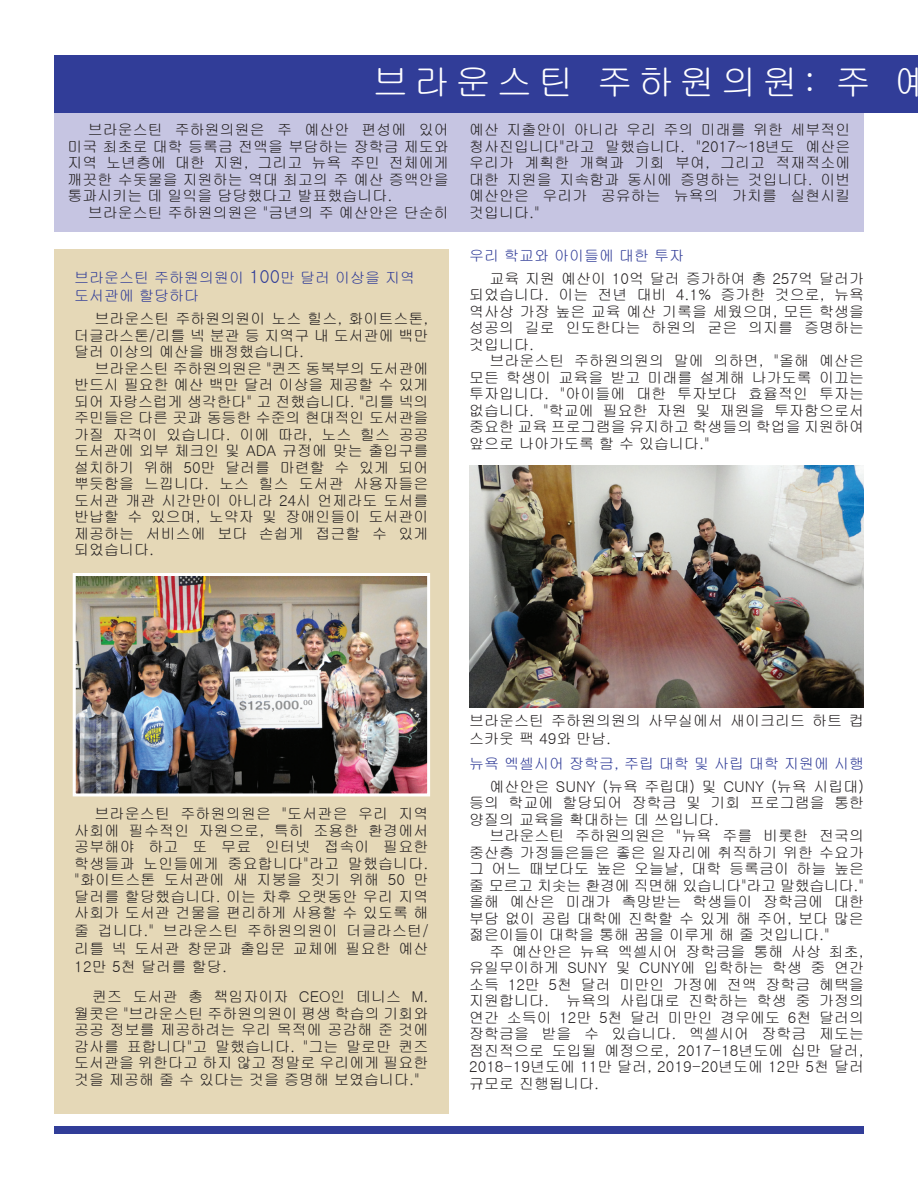
<style>
.page{position:relative;width:918px;height:1188px;background:#fff}
.page>*{position:absolute;margin:0;border:0;box-sizing:border-box;transform-origin:0 0}
.A_title{font:36px "Gulim";letter-spacing:.15em;color:#fff}
.Body_Text{font:15px/16.5px "Gulim";color:#231f20;text-align:justify}
.Body_Text-2{font:15px/18px "Gulim";color:#313d98}
.s1{font-size:18px}
</style>
<div class="page">
<div style="left:54px;top:1126px;width:810px;height:8px;background:#313d98"></div>
<div style="left:54px;top:111px;width:810px;height:121px;background:#c6c5e2"></div>
<div style="left:54px;top:250px;width:395px;height:864px;background:#e5d8b7"></div>
<img style="left:77px;top:577px;width:349px;height:215px">
<div style="left:73px;top:573px;width:357px;height:223px;border:3px solid #fff"></div>
<img style="left:469px;top:465px;width:395px;height:243px">
<div style="left:54px;top:55px;width:864px;height:57px;background:#313d98"></div>
<p class="A_title" style="left:372px;top:64px;width:559px">브라운스틴 주하원의원: 주 예</p>
<p class="Body_Text" style="left:68px;top:122px;width:383px;text-indent:20px">브라운스틴 주하원의원은 주 예산안 편성에 있어 미국 최초로 대학 등록금 전액을 부담하는 장학금 제도와 지역 노년층에 대한 지원, 그리고 뉴욕 주민 전체에게 깨끗한 수돗물을 지원하는 역대 최고의 주 예산 증액안을 통과시키는 데 일익을 담당했다고 발표했습니다.</p>
<p class="Body_Text" style="left:88px;top:204px;width:363px">브라운스틴 주하원의원은 "금년의 주 예산안은 단순히</p>
<p class="Body_Text-2" style="left:74px;top:269px;width:342px">브라운스틴 주하원의원이 <span class="s1">100</span>만 달러 이상을 지역 도서관에 할당하다</p>
<p class="Body_Text" style="left:74px;top:311px;width:356px;text-indent:20px">브라운스틴 주하원의원이 노스 힐스, 화이트스톤, 더글라스톤/리틀 넥 분관 등 지역구 내 도서관에 백만 달러 이상의 예산을 배정했습니다.</p>
<p class="Body_Text" style="left:74px;top:360px;width:356px;text-indent:20px">브라운스틴 주하원의원은 "퀸즈 동북부의 도서관에 반드시 필요한 예산 백만 달러 이상을 제공할 수 있게 되어 자랑스럽게 생각한다" 고 전했습니다. "리틀 넥의 주민들은 다른 곳과 동등한 수준의 현대적인 도서관을 가질 자격이 있습니다. 이에 따라, 노스 힐스 공공 도서관에 외부 체크인 및 ADA 규정에 맞는 출입구를 설치하기 위해 50만 달러를 마련할 수 있게 되어 뿌듯함을 느낍니다. 노스 힐스 도서관 사용자들은 도서관 개관 시간만이 아니라 24시 언제라도 도서를 반납할 수 있으며, 노약자 및 장애인들이 도서관이 제공하는 서비스에 보다 손쉽게 접근할 수 있게 되었습니다.</p>
<p class="Body_Text" style="left:469px;top:122px;width:383px">예산 지출안이 아니라 우리 주의 미래를 위한 세부적인 청사진입니다"라고 말했습니다. "2017~18년도 예산은 우리가 계획한 개혁과 기회 부여, 그리고 적재적소에 대한 지원을 지속함과 동시에 증명하는 것입니다. 이번 예산안은 우리가 공유하는 뉴욕의 가치를 실현시킬 것입니다."</p>
<p class="Body_Text-2" style="left:469px;top:246px;width:216px">우리 학교와 아이들에 대한 투자</p>
<p class="Body_Text" style="left:469px;top:270px;width:396px;text-indent:20px">교육 지원 예산이 10억 달러 증가하여 총 257억 달러가 되었습니다. 이는 전년 대비 4.1% 증가한 것으로, 뉴욕 역사상 가장 높은 교육 예산 기록을 세웠으며, 모든 학생을 성공의 길로 인도한다는 하원의 굳은 의지를 증명하는 것입니다.</p>
<p class="Body_Text" style="left:469px;top:353px;width:396px;text-indent:20px">브라운스틴 주하원의원의 말에 의하면, "올해 예산은 모든 학생이 교육을 받고 미래를 설계해 나가도록 이끄는 투자입니다. "아이들에 대한 투자보다 효율적인 투자는 없습니다. "학교에 필요한 자원 및 재원을 투자함으로서 중요한 교육 프로그램을 유지하고 학생들의 학업을 지원하여 앞으로 나아가도록 할 수 있습니다."</p>
<p class="Body_Text" style="left:74px;top:806px;width:356px;text-indent:20px">브라운스틴 주하원의원은 "도서관은 우리 지역 사회에 필수적인 자원으로, 특히 조용한 환경에서 공부해야 하고 또 무료 인터넷 접속이 필요한 학생들과 노인들에게 중요합니다"라고 말했습니다. "화이트스톤 도서관에 새 지붕을 짓기 위해 50 만 달러를 할당했습니다. 이는 차후 오랫동안 우리 지역 사회가 도서관 건물을 편리하게 사용할 수 있도록 해</p>
<p class="Body_Text" style="left:74px;top:922px;width:356px;line-height:18px">줄 겁니다." 브라운스틴 주하원의원이 더글라스턴/ 리틀 넥 도서관 창문과 출입문 교체에 필요한 예산 12만 5천 달러를 할당.</p>
<p class="Body_Text" style="left:74px;top:989px;width:356px;text-indent:18px">퀸즈 도서관 총 책임자이자 CEO인 데니스 M. 월콧은 "브라운스틴 주하원의원이 평생 학습의 기회와 공공 정보를 제공하려는 우리 목적에 공감해 준 것에 감사를 표합니다"고 말했습니다. "그는 말로만 퀸즈 도서관을 위한다고 하지 않고 정말로 우리에게 필요한 것을 제공해 줄 수 있다는 것을 증명해 보였습니다."</p>
<p class="Body_Text" style="left:469px;top:711px;width:396px;line-height:18px">브라운스틴 주하원의원의 사무실에서 새이크리드 하트 컵 스카웃 팩 49와 만남.</p>
<p class="Body_Text-2" style="left:469px;top:754px;width:396px">뉴욕 엑셀시어 장학금, 주립 대학 및 사립 대학 지원에 시행</p>
<p class="Body_Text" style="left:469px;top:778px;width:396px;text-indent:20px">예산안은 SUNY (뉴욕 주립대) 및 CUNY (뉴욕 시립대) 등의 학교에 할당되어 장학금 및 기회 프로그램을 통한 양질의 교육을 확대하는 데 쓰입니다.</p>
<p class="Body_Text" style="left:469px;top:828px;width:396px;text-indent:20px">브라운스틴 주하원의원은 "뉴욕 주를 비롯한 전국의 중산층 가정들은들은 좋은 일자리에 취직하기 위한 수요가 그 어느 때보다도 높은 오늘날, 대학 등록금이 하늘 높은 줄 모르고 치솟는 환경에 직면해 있습니다"라고 말했습니다." 올해 예산은 미래가 촉망받는 학생들이 장학금에 대한 부담 없이 공립 대학에 진학할 수 있게 해 주어, 보다 많은 젊은이들이 대학을 통해 꿈을 이루게 해 줄 것입니다."</p>
<p class="Body_Text" style="left:469px;top:943px;width:396px;text-indent:20px">주 예산안은 뉴욕 엑셀시어 장학금을 통해 사상 최초, 유일무이하게 SUNY 및 CUNY에 입학하는 학생 중 연간 소득 12만 5천 달러 미만인 가정에 전액 장학금 혜택을 지원합니다. 뉴욕의 사립대로 진학하는 학생 중 가정의 연간 소득이 12만 5천 달러 미만인 경우에도 6천 달러의 장학금을 받을 수 있습니다. 엑셀시어 장학금 제도는 점진적으로 도입될 예정으로, 2017-18년도에 십만 달러, 2018-19년도에 11만 달러, 2019-20년도에 12만 5천 달러 규모로 진행됩니다.</p>
</div>
